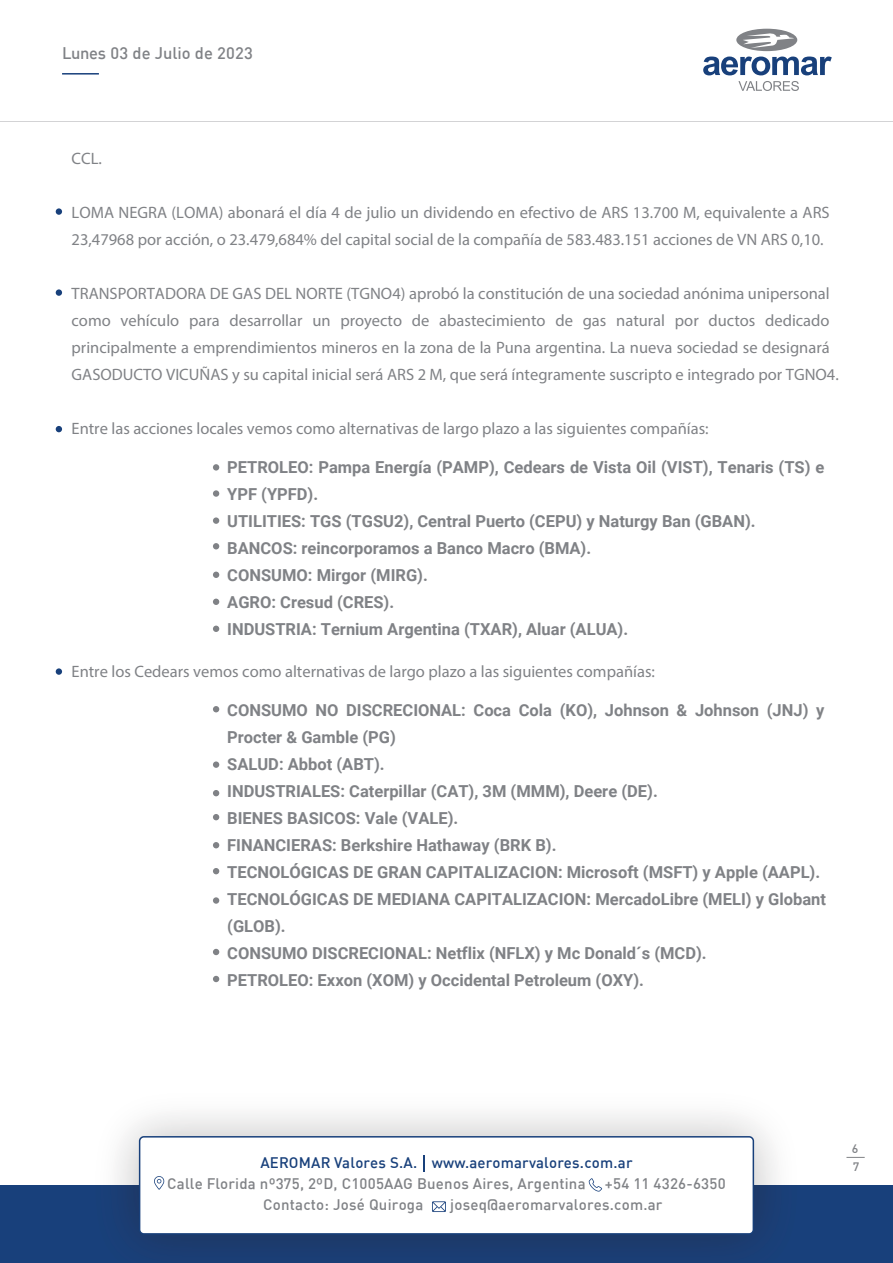
<style>
.page{position:relative;width:893px;height:1263px;background:#fff}
.page>*{position:absolute;margin:0;border:0;box-sizing:border-box;transform-origin:0 0}
.t1{font:700 16.5px/27px "Roboto";color:#808286}
.t2{font:16.5px/27px "Myriad Pro";color:#808286}
.t3{font:500 16.5px "DIN";color:#808286}
.t4{font:500 15px "DIN";letter-spacing:.015em;color:#808286}
.t5{font:500 15px "DIN";letter-spacing:.015em;color:#18407b}
.t6{font:500 12px "DIN";color:#808286}
</style>
<div class="page">
<div style="left:213px;top:490px;width:6px;height:7px;background:#808286;border-radius:50%"></div>
<div style="left:213px;top:517px;width:6px;height:7px;background:#808286;border-radius:50%"></div>
<div style="left:213px;top:464px;width:6px;height:7px;background:#808286;border-radius:50%"></div>
<svg style="left:213px;top:543px;width:6px;height:6px"></svg>
<svg style="left:213px;top:572px;width:6px;height:6px"></svg>
<svg style="left:213px;top:599px;width:6px;height:6px"></svg>
<svg style="left:213px;top:626px;width:6px;height:6px"></svg>
<svg style="left:213px;top:706px;width:6px;height:6px"></svg>
<svg style="left:213px;top:976px;width:6px;height:6px"></svg>
<svg style="left:213px;top:949px;width:6px;height:6px"></svg>
<svg style="left:213px;top:814px;width:6px;height:6px"></svg>
<div style="left:213px;top:897px;width:6px;height:7px;background:#808286;border-radius:50%"></div>
<svg style="left:213px;top:868px;width:6px;height:6px"></svg>
<svg style="left:213px;top:790px;width:6px;height:6px"></svg>
<div style="left:213px;top:761px;width:6px;height:7px;background:#808286;border-radius:50%"></div>
<svg style="left:213px;top:842px;width:6px;height:6px"></svg>
<div style="left:56px;top:208px;width:6px;height:7px;background:#18407b;border-radius:50%"></div>
<div style="left:56px;top:289px;width:6px;height:7px;background:#18407b;border-radius:50%"></div>
<svg style="left:56px;top:426px;width:6px;height:6px"></svg>
<div style="left:56px;top:668px;width:6px;height:7px;background:#18407b;border-radius:50%"></div>
<hr style="left:0;top:121px;width:893px;height:1px;background:#d3d3d5">
<svg style="left:703px;top:57px;width:129px;height:18px"></svg>
<svg style="left:738px;top:81px;width:61px;height:10px"></svg>
<div style="left:736px;top:29px;width:61px;height:22px;background:#808286;border-radius:50%"></div>
<svg style="left:743px;top:33px;width:51px;height:15px"></svg>
<hr style="left:62px;top:73px;width:37px;height:2px;background:#18407b">
<div style="left:0;top:1185px;width:893px;height:78px;background:#18407b"></div>
<div style="left:140px;top:1137px;width:613px;height:97px;background:#fff;border-radius:4px"></div>
<div style="left:139px;top:1136px;width:615px;height:98px;border:2px solid #18407b;border-radius:4px"></div>
<svg style="left:424px;top:1155px;width:1px;height:17px"></svg>
<svg style="left:432px;top:1201px;width:14px;height:11px"></svg>
<svg style="left:589px;top:1178px;width:13px;height:13px"></svg>
<svg style="left:154px;top:1176px;width:10px;height:14px"></svg>
<svg style="left:846px;top:1157px;width:19px;height:1px"></svg>
<p class="t3" style="left:62px;top:43px;width:192px">Lunes 03 de Julio de 2023</p>
<p class="t2" style="left:72px;top:145px;width:32px">CCL.</p>
<p class="t2" style="left:72px;top:199px;width:760px">LOMA NEGRA (LOMA) abonará el día 4 de julio un dividendo en efectivo de ARS 13.700 M, equivalente a ARS<br>23,47968 por acción, o 23.479,684% del capital social de la compañía de 583.483.151 acciones de VN ARS 0,10.</p>
<p class="t2" style="left:72px;top:280px;width:769px">TRANSPORTADORA DE GAS DEL NORTE (TGNO4) aprobó la constitución de una sociedad anónima unipersonal como vehículo para desarrollar un proyecto de abastecimiento de gas natural por ductos dedicado principalmente a emprendimientos mineros en la zona de la Puna argentina. La nueva sociedad se designará GASODUCTO VICUÑAS y su capital inicial será ARS 2 M, que será íntegramente suscripto e integrado por TGNO4.</p>
<p class="t2" style="left:72px;top:415px;width:639px">Entre las acciones locales vemos como alternativas de largo plazo a las siguientes compañías:</p>
<p class="t1" style="left:227px;top:453px;width:599px">PETROLEO: Pampa Energía (PAMP), Cedears de Vista Oil (VIST), Tenaris (TS) e YPF (YPFD).<br>UTILITIES: TGS (TGSU2), Central Puerto (CEPU) y Naturgy Ban (GBAN).<br>BANCOS: reincorporamos a Banco Macro (BMA).<br>CONSUMO: Mirgor (MIRG).<br>AGRO: Cresud (CRES).<br>INDUSTRIA: Ternium Argentina (TXAR), Aluar (ALUA).</p>
<p class="t2" style="left:72px;top:658px;width:585px">Entre los Cedears vemos como alternativas de largo plazo a las siguientes compañías:</p>
<p class="t1" style="left:227px;top:696px;width:600px">CONSUMO NO DISCRECIONAL: Coca Cola (KO), Johnson &amp; Johnson (JNJ) y Procter &amp; Gamble (PG)<br>SALUD: Abbot (ABT).<br>INDUSTRIALES: Caterpillar (CAT), 3M (MMM), Deere (DE).<br>BIENES BASICOS: Vale (VALE).<br>FINANCIERAS: Berkshire Hathaway (BRK B).<br>TECNOLÓGICAS DE GRAN CAPITALIZACION: Microsoft (MSFT) y Apple (AAPL).<br>TECNOLÓGICAS DE MEDIANA CAPITALIZACION: MercadoLibre (MELI) y Globant (GLOB).<br>CONSUMO DISCRECIONAL: Netflix (NFLX) y Mc Donald´s (MCD).<br>PETROLEO: Exxon (XOM) y Occidental Petroleum (OXY).</p>
<p class="t6" style="left:852px;top:1141px;width:8px">6</p>
<p class="t5" style="left:260px;top:1153px;width:374px">AEROMAR Valores S.A. www.aeromarvalores.com.ar</p>
<p class="t6" style="left:853px;top:1159px;width:8px">7</p>
<p class="t4" style="left:167px;top:1174px;width:420px">Calle Florida nº375, 2ºD, C1005AAG Buenos Aires, Argentina</p>
<p class="t4" style="left:605px;top:1174px;width:122px">+54 11 4326-6350</p>
<p class="t4" style="left:263px;top:1195px;width:162px">Contacto: José Quiroga</p>
<p class="t4" style="left:450px;top:1195px;width:214px">joseq@aeromarvalores.com.ar</p>
</div>
